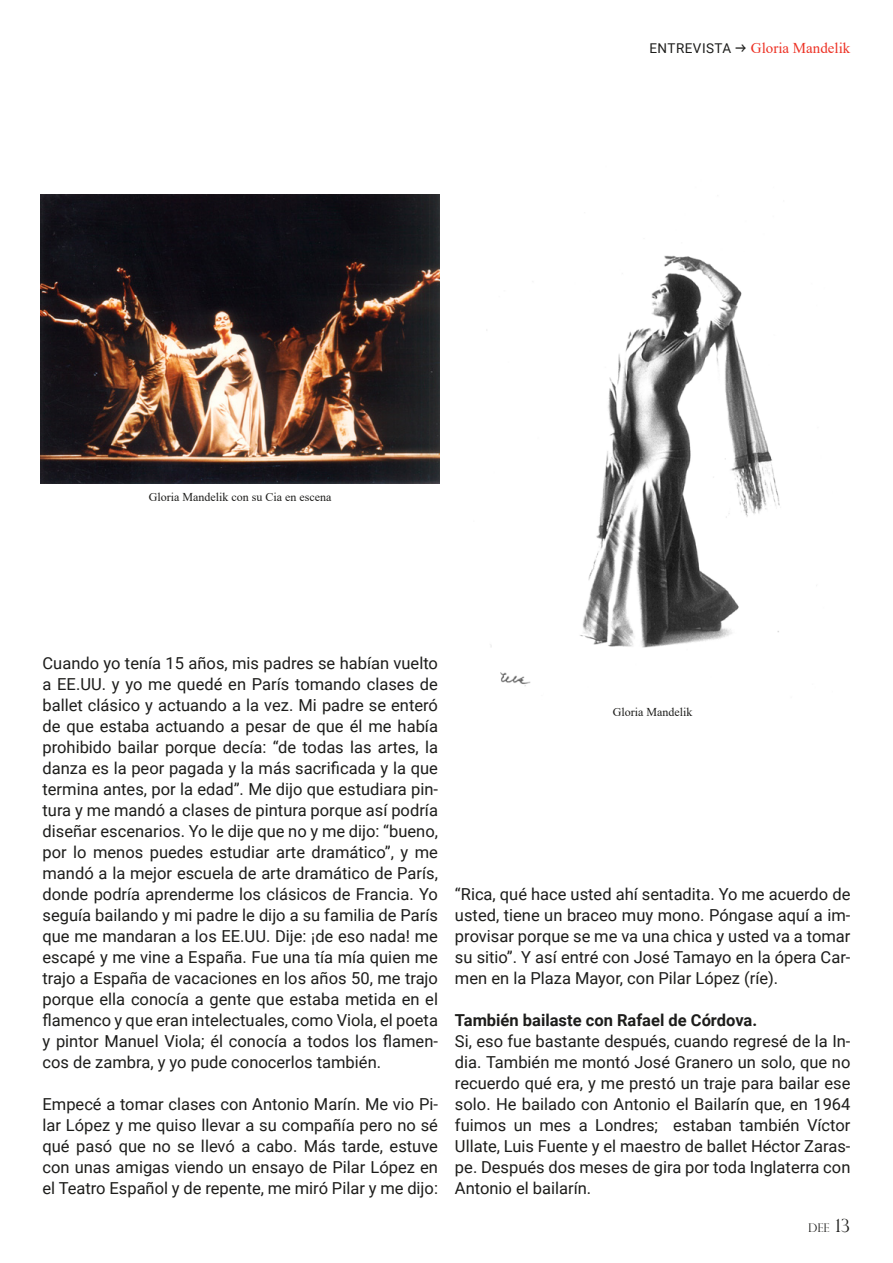
<style>
.page{position:relative;width:893px;height:1263px;background:#fff}
.page>*{position:absolute;margin:0;border:0;box-sizing:border-box;transform-origin:0 0}
.t1{font:16.5px/21px "Roboto";color:#1d1d1b;text-align:justify}
.t2{font:700 16.5px "Roboto";color:#1d1d1b}
.t3{font:15px "Times New Roman";color:#ed3225}
.t4{font:12px "Times New Roman";color:#1d1d1b}
.t5{font:300 12px "Perpetua Titling";color:#1d1d1b}
.s1{font-family:"Roboto";font-size:13.5px;color:#1d1d1b}
.s2{font-family:"Sharp Grotesk Book 20";font-size:13.5px;color:#1d1d1b}
.s3{font-size:18px}
</style>
<div class="page">
<img style="left:41px;top:194px;width:399px;height:290px">
<img style="left:486px;top:255px;width:294px;height:431px">
<p class="t3" style="left:649px;top:38px;width:203px"><span class="s1">ENTREVISTA</span> <span class="s2">→</span> Gloria Mandelik</p>
<p class="t4" style="left:149px;top:488px;width:184px">Gloria Mandelik con su Cia en escena</p>
<p class="t1" style="left:43px;top:652px;width:397px">Cuando yo tenía 15 años, mis padres se habían vuelto a EE.UU. y yo me quedé en París tomando clases de ballet clásico y actuando a la vez. Mi padre se enteró de que estaba actuando a pesar de que él me había prohibido bailar porque decía: “de todas las artes, la danza es la peor pagada y la más sacrificada y la que termina antes, por la edad”. Me dijo que estudiara pin&shy;tura y me mandó a clases de pintura porque así podría diseñar escenarios. Yo le dije que no y me dijo: “bueno, por lo menos puedes estudiar arte dramático”, y me mandó a la mejor escuela de arte dramático de París, donde podría aprenderme los clásicos de Francia. Yo seguía bailando y mi padre le dijo a su familia de París que me mandaran a los EE.UU. Dije: ¡de eso nada! me escapé y me vine a España. Fue una tía mía quien me trajo a España de vacaciones en los años 50, me trajo porque ella conocía a gente que estaba metida en el flamenco y que eran intelectuales, como Viola, el poeta y pintor Manuel Viola; él conocía a todos los flamen&shy;cos de zambra, y yo pude conocerlos también.</p>
<p class="t1" style="left:43px;top:1093px;width:397px">Empecé a tomar clases con Antonio Marín. Me vio Pi&shy;lar López y me quiso llevar a su compañía pero no sé qué pasó que no se llevó a cabo. Más tarde, estuve con unas amigas viendo un ensayo de Pilar López en el Teatro Español y de repente, me miró Pilar y me dijo:</p>
<p class="t4" style="left:613px;top:704px;width:81px">Gloria Mandelik</p>
<p class="t1" style="left:455px;top:883px;width:397px">“Rica, qué hace usted ahí sentadita. Yo me acuerdo de usted, tiene un braceo muy mono. Póngase aquí a im&shy;provisar porque se me va una chica y usted va a tomar su sitio”. Y así entré con José Tamayo en la ópera Car&shy;men en la Plaza Mayor, con Pilar López (ríe).</p>
<p class="t2" style="left:455px;top:1008px;width:304px">También bailaste con Rafael de Córdova.</p>
<p class="t1" style="left:455px;top:1030px;width:397px">Si, eso fue bastante después, cuando regresé de la In&shy;dia. También me montó José Granero un solo, que no recuerdo qué era, y me prestó un traje para bailar ese solo. He bailado con Antonio el Bailarín que, en 1964 fuimos un mes a Londres; estaban también Víctor Ullate, Luis Fuente y el maestro de ballet Héctor Zaras&shy;pe. Después dos meses de gira por toda Inglaterra con Antonio el bailarín.</p>
<p class="t5" style="left:808px;top:1220px;width:44px">DEE <span class="s3">13</span></p>
</div>
